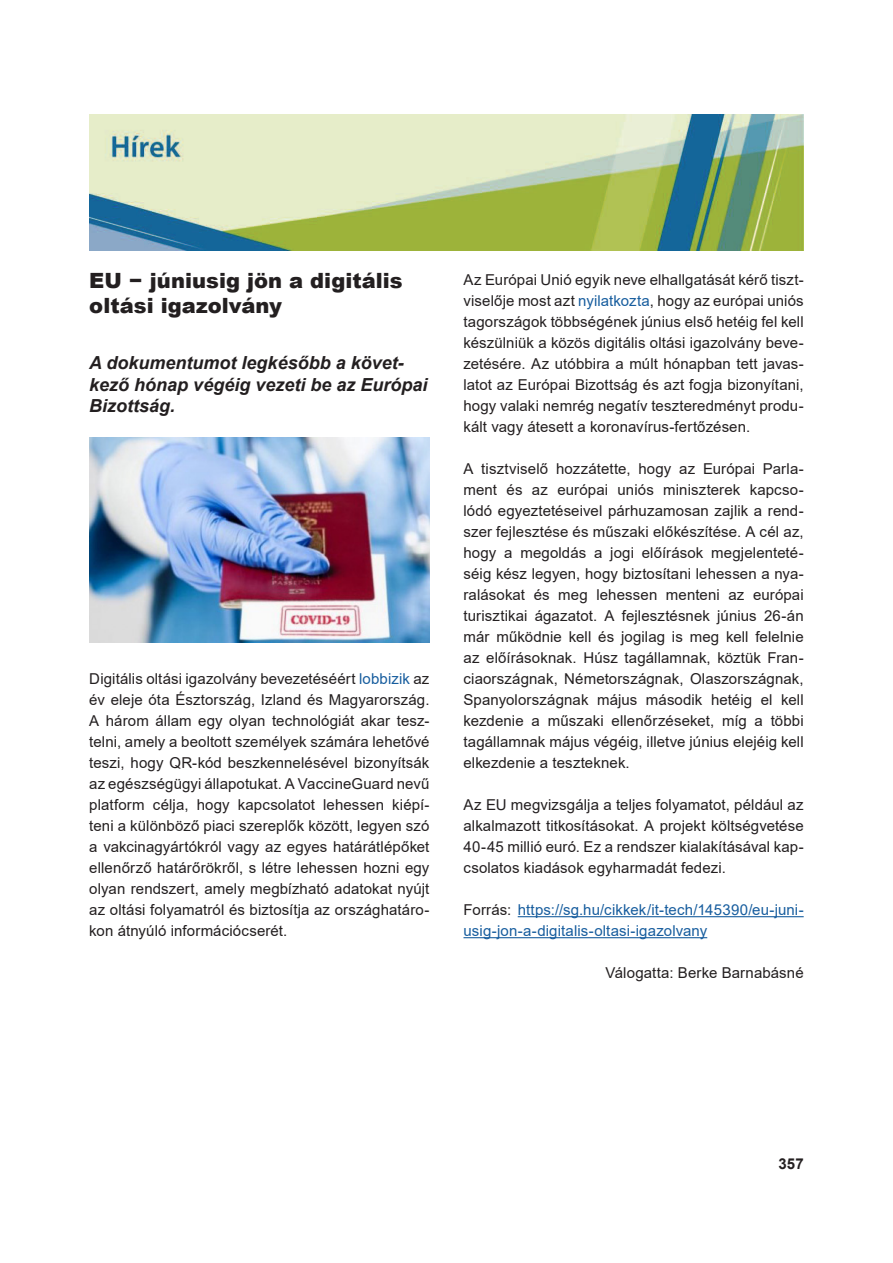
<style>
.page{position:relative;width:893px;height:1263px;background:#fff}
.page>*{position:absolute;margin:0;border:0;box-sizing:border-box;transform-origin:0 0}
.Főcím__H1{font:900 21px/25.2px "Arial";color:#231f20}
.Bevezető__H2{font:italic 700 18px/21.6px "Arial";color:#231f20}
.Kenyér{font:15px/21px "Arial";letter-spacing:.005em;color:#231f20;text-align:justify}
.Kenyér-2{font:15px/21px "Arial";letter-spacing:.005em;color:#175d9e}
.t1{font:700 15px "Arial";color:#231f20}
.s1{color:#175d9e}
.s2{color:#231f20}
</style>
<div class="page">
<img style="left:89px;top:115px;width:715px;height:136px">
<hr style="left:518px;top:916px;width:286px;height:1px;background:#175d9e">
<hr style="left:463px;top:937px;width:244px;height:1px;background:#175d9e">
<img style="left:89px;top:437px;width:340px;height:205px">
<p class="Főcím__H1" style="left:89px;top:267px;width:315px">EU − júniusig jön a digitális oltási igazolvány</p>
<p class="Bevezető__H2" style="left:89px;top:352px;width:340px">A dokumentumot legkésőbb a követ&shy;kező hónap végéig vezeti be az Európai<br>Bizottság.</p>
<p class="Kenyér" style="left:89px;top:668px;width:342px">Digitális oltási igazolvány bevezetéséért <span class="s1">lobbizik</span> az év eleje óta Észtország, Izland és Magyarország.<br>A három állam egy olyan technológiát akar tesz&shy;telni, amely a beoltott személyek számára lehetővé teszi, hogy QR-kód beszkennelésével bizonyítsák az egészségügyi állapotukat. A VaccineGuard nevű platform célja, hogy kapcsolatot lehessen kiépí&shy;teni a különböző piaci szereplők között, legyen szó a vakcinagyártókról vagy az egyes határátlépőket ellenőrző határőrökről, s létre lehessen hozni egy olyan rendszert, amely megbízható adatokat nyújt az oltási folyamatról és biztosítja az országhatáro&shy;kon átnyúló információcserét.</p>
<p class="Kenyér" style="left:463px;top:269px;width:342px">Az Európai Unió egyik neve elhallgatását kérő tiszt&shy;viselője most azt <span class="s1">nyilatkozta</span>, hogy az európai uniós tagországok többségének június első hetéig fel kell készülniük a közös digitális oltási igazolvány beve&shy;zetésére. Az utóbbira a múlt hónapban tett javas&shy;latot az Európai Bizottság és azt fogja bizonyítani, hogy valaki nemrég negatív teszteredményt produ&shy;kált vagy átesett a koronavírus-fertőzésen.</p>
<p class="Kenyér" style="left:463px;top:458px;width:342px">A tisztviselő hozzátette, hogy az Európai Parla&shy;ment és az európai uniós miniszterek kapcso&shy;lódó egyeztetéseivel párhuzamosan zajlik a rend&shy;szer fejlesztése és műszaki előkészítése. A cél az, hogy a megoldás a jogi előírások megjelenteté&shy;séig kész legyen, hogy biztosítani lehessen a nya&shy;ralásokat és meg lehessen menteni az európai turisztikai ágazatot. A fejlesztésnek június 26-án már működnie kell és jogilag is meg kell felelnie az előírásoknak. Húsz tagállamnak, köztük Fran&shy;ciaországnak, Németországnak, Olaszországnak, Spanyolországnak május második hetéig el kell kezdenie a műszaki ellenőrzéseket, míg a többi tagállamnak május végéig, illetve június elejéig kell elkezdenie a teszteknek.</p>
<p class="Kenyér" style="left:463px;top:794px;width:342px">Az EU megvizsgálja a teljes folyamatot, például az alkalmazott titkosításokat. A projekt költségvetése 40-45 millió euró. Ez a rendszer kialakításával kap&shy;csolatos kiadások egyharmadát fedezi.</p>
<p class="Kenyér-2" style="left:463px;top:899px;width:342px"><span class="s2">Forrás:</span> https://sg.hu/cikkek/it-tech/145390/eu-juni&shy;usig-jon-a-digitalis-oltasi-igazolvany</p>
<p class="Kenyér" style="left:605px;top:962px;width:200px">Válogatta: Berke Barnabásné</p>
<p class="t1" style="left:778px;top:1153px;width:27px">357</p>
</div>
